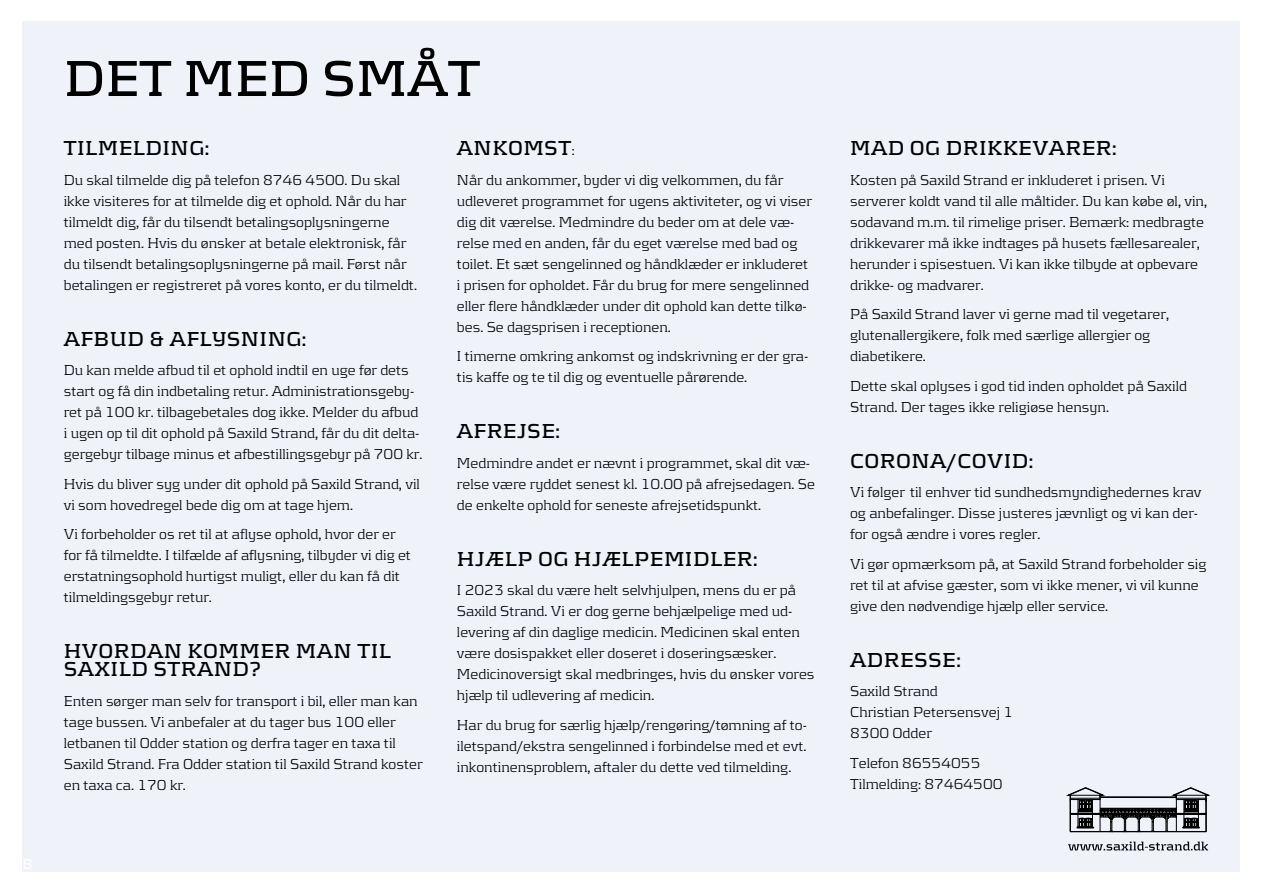
<style>
.page{position:relative;width:1263px;height:893px;background:#fff}
.page>*{position:absolute;margin:0;border:0;box-sizing:border-box;transform-origin:0 0}
.t1{font:700 52.5px "Kontrapunkt";color:#000}
.t2{font:700 21px/18px "Kontrapunkt";letter-spacing:.02em;color:#000}
.t3{font:300 15px/21px "Kontrapunkt";color:#000}
.s1{font-weight:300;font-size:15px}
</style>
<div class="page">
<div style="left:23px;top:21px;width:1217px;height:851px;background:#eff2f9"></div>
<svg style="left:1066px;top:787px;width:145px;height:46px"></svg>
<svg style="left:1068px;top:842px;width:140px;height:8px"></svg>
<h1 class="t1" style="left:64px;top:48px;width:418px">DET MED SMÅT</h1>
<h2 class="t2" style="left:64px;top:138px;width:147px">TILMELDING:</h2>
<p class="t3" style="left:64px;top:169px;width:355px">Du skal tilmelde dig på telefon 8746 4500. Du skal ikke visiteres for at tilmelde dig et ophold. Når du har tilmeldt dig, får du tilsendt betalingsoplysningerne med posten. Hvis du ønsker at betale elektronisk, får du tilsendt betalingsoplysningerne på mail. Først når betalingen er registreret på vores konto, er du tilmeldt.</p>
<h2 class="t2" style="left:64px;top:329px;width:244px">AFBUD &amp; AFLYSNING:</h2>
<p class="t3" style="left:64px;top:359px;width:360px">Du kan melde afbud til et ophold indtil en uge før dets start og få din indbetaling retur. Administrationsgeby&shy;ret på 100 kr. tilbagebetales dog ikke. Melder du afbud i ugen op til dit ophold på Saxild Strand, får du dit delta&shy;gergebyr tilbage minus et afbestillingsgebyr på 700 kr.</p>
<p class="t3" style="left:64px;top:473px;width:358px">Hvis du bliver syg under dit ophold på Saxild Strand, vil vi som hovedregel bede dig om at tage hjem.</p>
<p class="t3" style="left:64px;top:523px;width:349px">Vi forbeholder os ret til at aflyse ophold, hvor der er for få tilmeldte. I tilfælde af aflysning, tilbyder vi dig et erstatningsophold hurtigst muligt, eller du kan få dit tilmeldingsgebyr retur.</p>
<h2 class="t2" style="left:64px;top:641px;width:329px">HVORDAN KOMMER MAN TIL<br>SAXILD STRAND?</h2>
<p class="t3" style="left:64px;top:690px;width:360px">Enten sørger man selv for transport i bil, eller man kan tage bussen. Vi anbefaler at du tager bus 100 eller letbanen til Odder station og derfra tager en taxa til Saxild Strand. Fra Odder station til Saxild Strand koster en taxa ca. 170 kr.</p>
<h2 class="t2" style="left:457px;top:138px;width:119px">ANKOMST<span class="s1">:</span></h2>
<p class="t3" style="left:457px;top:169px;width:356px">Når du ankommer, byder vi dig velkommen, du får udleveret programmet for ugens aktiviteter, og vi viser dig dit værelse. Medmindre du beder om at dele væ&shy;relse med en anden, får du eget værelse med bad og toilet. Et sæt sengelinned og håndklæder er inkluderet i prisen for opholdet. Får du brug for mere sengelinned eller flere håndklæder under dit ophold kan dette tilkø&shy;bes. Se dagsprisen i receptionen.</p>
<p class="t3" style="left:457px;top:345px;width:353px">I timerne omkring ankomst og indskrivning er der gra&shy;tis kaffe og te til dig og eventuelle pårørende.</p>
<h2 class="t2" style="left:457px;top:421px;width:104px">AFREJSE:</h2>
<p class="t3" style="left:457px;top:452px;width:359px">Medmindre andet er nævnt i programmet, skal dit væ&shy;relse være ryddet senest kl. 10.00 på afrejsedagen. Se de enkelte ophold for seneste afrejsetidspunkt.</p>
<h2 class="t2" style="left:457px;top:549px;width:302px">HJÆLP OG HJÆLPEMIDLER:</h2>
<p class="t3" style="left:457px;top:579px;width:359px">I 2023 skal du være helt selvhjulpen, mens du er på Saxild Strand. Vi er dog gerne behjælpelige med ud&shy;levering af din daglige medicin. Medicinen skal enten være dosispakket eller doseret i doseringsæsker.<br>Medicinoversigt skal medbringes, hvis du ønsker vores hjælp til udlevering af medicin.</p>
<p class="t3" style="left:457px;top:714px;width:351px;text-align:justify">Har du brug for særlig hjælp/rengøring/tømning af to&shy;iletspand/ekstra sengelinned i forbindelse med et evt. inkontinensproblem, aftaler du dette ved tilmelding.</p>
<h2 class="t2" style="left:850px;top:138px;width:268px">MAD OG DRIKKEVARER:</h2>
<p class="t3" style="left:850px;top:169px;width:358px">Kosten på Saxild Strand er inkluderet i prisen. Vi serverer koldt vand til alle måltider. Du kan købe øl, vin, sodavand m.m. til rimelige priser. Bemærk: medbragte drikkevarer må ikke indtages på husets fællesarealer, herunder i spisestuen. Vi kan ikke tilbyde at opbevare drikke- og madvarer.</p>
<p class="t3" style="left:850px;top:303px;width:320px">På Saxild Strand laver vi gerne mad til vegetarer, glutenallergikere, folk med særlige allergier og diabetikere.</p>
<p class="t3" style="left:850px;top:375px;width:338px">Dette skal oplyses i god tid inden opholdet på Saxild<br>Strand. Der tages ikke religiøse hensyn.</p>
<h2 class="t2" style="left:850px;top:451px;width:185px">CORONA/COVID:</h2>
<p class="t3" style="left:850px;top:481px;width:353px">Vi følger til enhver tid sundhedsmyndighedernes krav og anbefalinger. Disse justeres jævnligt og vi kan der&shy;for også ændre i vores regler.</p>
<p class="t3" style="left:850px;top:553px;width:358px">Vi gør opmærksom på, at Saxild Strand forbeholder sig ret til at afvise gæster, som vi ikke mener, vi vil kunne give den nødvendige hjælp eller service.</p>
<h2 class="t2" style="left:850px;top:650px;width:112px">ADRESSE:</h2>
<p class="t3" style="left:850px;top:680px;width:165px">Saxild Strand<br>Christian Petersensvej 1<br>8300 Odder</p>
<p class="t3" style="left:850px;top:752px;width:154px">Telefon 86554055<br>Tilmelding: 87464500</p>
</div>
